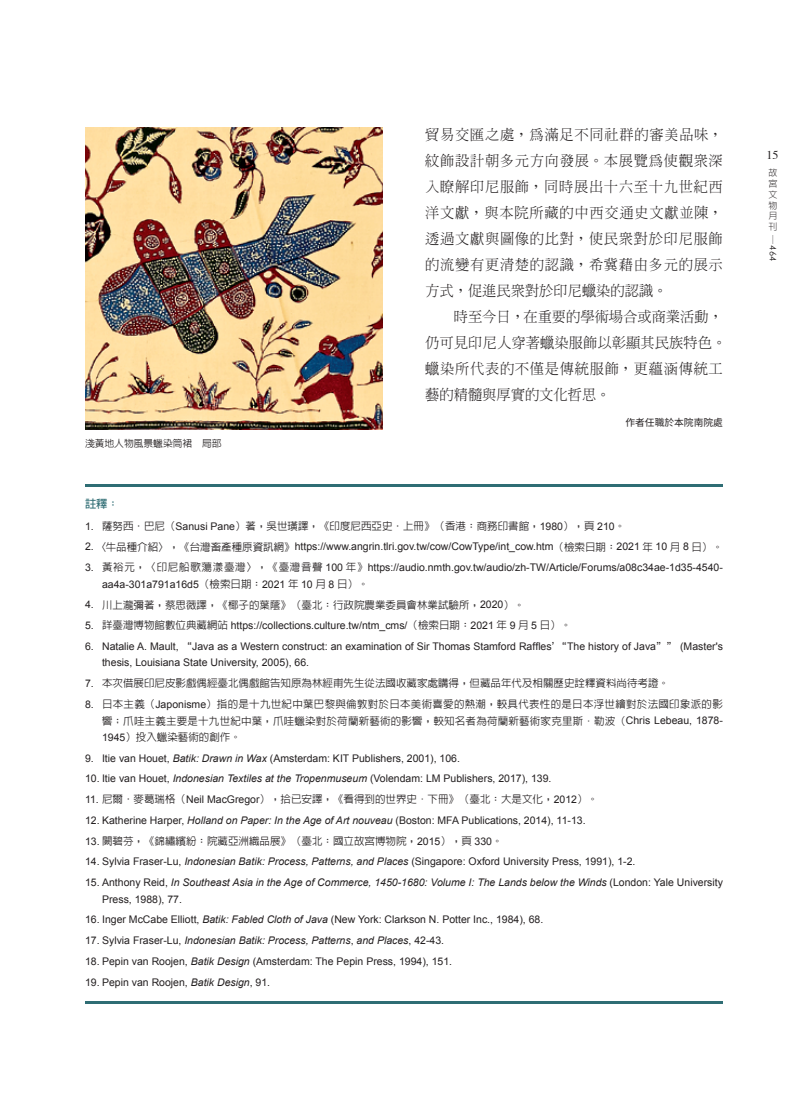
<style>
.page{position:relative;width:808px;height:1106px;background:#fff}
.page>*{position:absolute;margin:0;border:0;box-sizing:border-box;transform-origin:0 0}
.t1{font:300 14.25px/26px "AR Ming B5";letter-spacing:.05em;color:#231f20}
.t2{font:12px "Times";color:#231f20}
.t3{font:700 11.25px "AR Hei B5";color:#2f6d74}
.t4{font:10.5px/16.5px "Arial";color:#231f20}
.t5{font:500 10.5px/16.5px "AR Hei B5";color:#231f20;text-align:justify}
.t6{font:italic 10.5px/16.5px "Arial";color:#231f20}
.t7{font:500 9.75px "AR Hei B5";color:#231f20}
.t8{font:9.75px "Noto Sans CJ Ktc";color:#231f20}
.t9{font:300 9px/10.8px "AR Hei B5";color:#231f20;text-align:justify}
.t10{font:9px "Century Gothic";color:#231f20}
.s1{font-family:"Arial";font-weight:400}
.s2{font-family:"AR Hei B5";font-weight:500}
.s3{font-family:"Adobe Song Std";font-weight:300}
.s4{font-style:italic}
.s5{font-style:normal}
.s6{font-family:"AR Hei B5";font-weight:300}
</style>
<div class="page">
<img style="left:85px;top:128px;width:298px;height:301px">
<hr style="left:85px;top:484px;width:638px;height:3px;background:#2f6d74">
<hr style="left:85px;top:1000px;width:638px;height:3px;background:#2f6d74">
<p class="t7" style="left:85px;top:438px;width:138px">淺黃地人物風景蠟染筒裙　局部</p>
<p class="t1" style="left:425px;top:122px;width:303px">貿易交匯之處，為滿足不同社群的審美品味，紋飾設計朝多元方向發展。本展覽為使觀眾深入瞭解印尼服飾，同時展出十六至十九世紀西洋文獻，與本院所藏的中西交通史文獻並陳，透過文獻與圖像的比對，使民眾對於印尼服飾的流變有更清楚的認識，希冀藉由多元的展示方式，促進民眾對於印尼蠟染的認識。<br>　　時至今日，在重要的學術場合或商業活動，仍可見印尼人穿著蠟染服飾以彰顯其民族特色。蠟染所代表的不僅是傳統服飾，更蘊涵傳統工藝的精髓與厚實的文化哲思。</p>
<p class="t8" style="left:625px;top:417px;width:99px">作者任職於本院南院處</p>
<p class="t3" style="left:85px;top:498px;width:35px">註釋：</p>
<p class="t5" style="left:85px;top:517px;width:542px"><span class="s1">1.</span> 薩努西．巴尼（<span class="s1">Sanusi Pane</span>）著，吳世璜譯，《印度尼西亞史．上冊》（香港：商務印書館，<span class="s1">1980</span>），頁 <span class="s1">210</span>。</p>
<p class="t4" style="left:85px;top:538px;width:639px">2. <span class="s2">〈牛品種介紹〉，《台灣畜產種原資訊網》</span>https://www.angrin.tlri.gov.tw/cow/CowType/int_cow.htm<span class="s2">（檢索日期：</span>2021 <span class="s2">年</span> 10 <span class="s2">月</span> 8 <span class="s2">日）。</span></p>
<p class="t4" style="left:102px;top:559px;width:622px;text-indent:-17px">3. <span class="s2">黃裕元，〈印尼船歌蕩漾臺灣〉，《臺灣音聲</span> 100 <span class="s2">年》</span>https://audio.nmth.gov.tw/audio/zh-TW/Article/Forums/a08c34ae-1d35-4540- aa4a-301a791a16d5<span class="s2">（檢索日期：</span>2021 <span class="s2">年</span> 10 <span class="s2">月</span> 8 <span class="s2">日）。</span></p>
<p class="t5" style="left:85px;top:596px;width:441px"><span class="s1">4.</span> 川上瀧彌著，蔡思薇譯，《椰子的葉蔭》（臺北：行政院農業委員會林業試驗所，<span class="s1">2020</span>）。</p>
<p class="t4" style="left:85px;top:617px;width:488px">5. <span class="s2">詳臺灣博物館數位典藏網站</span> https://collections.culture.tw/ntm_cms/<span class="s2">（檢索日期：</span>2021 <span class="s2">年</span> 9 <span class="s2">月</span> 5 <span class="s2">日）。</span></p>
<p class="t4" style="left:102px;top:638px;width:622px;text-indent:-17px">6. Natalie A. Mault, <span class="s2">“</span>Java as a Western construct: an examination of Sir Thomas Stamford Raffles<span class="s2">’“</span>The history of Java<span class="s2">””</span> (Master's thesis, Louisiana State University, 2005), 66.</p>
<p class="t5" style="left:85px;top:675px;width:586px"><span class="s1">7.</span> 本次借展印尼皮影戲偶經臺北偶戲館告知原為林經甫先生從法國收藏家處購得，但藏品年代及相關歷史詮釋資料尚待考證。</p>
<p class="t5" style="left:102px;top:696px;width:622px;text-indent:-17px"><span class="s1">8.</span> 日本主義（<span class="s1">Japonisme</span>）指的是十九世紀中葉巴黎與倫敦對於日本美術喜愛的熱潮，較具代表性的是日本浮世繪對於法國印象派的影響；爪哇主義主要是十九世紀中葉，爪哇蠟染對於荷蘭新藝術的影響，較知名者為荷蘭新藝術家克里斯<span class="s3">・</span>勒波（<span class="s1">Chris Lebeau, 1878- 1945</span>）投入蠟染藝術的創作。</p>
<p class="t4" style="left:85px;top:750px;width:376px">9. Itie van Houet, <span class="s4">Batik: Drawn in Wax</span> (Amsterdam: KIT Publishers, 2001), 106.</p>
<p class="t4" style="left:85px;top:770px;width:468px">10. Itie van Houet, <span class="s4">Indonesian Textiles at the Tropenmuseum</span> (Volendam: LM Publishers, 2017), 139.</p>
<p class="t5" style="left:85px;top:791px;width:514px"><span class="s1">11.</span> 尼爾．麥葛瑞格（<span class="s1">Neil MacGregor</span>），拾已安譯，《看得到的世界史<span class="s3">・</span>下冊》（臺北：大是文化，<span class="s1">2012</span>）。</p>
<p class="t4" style="left:85px;top:812px;width:502px">12. Katherine Harper, <span class="s4">Holland on Paper: In the Age of Art nouveau</span> (Boston: MFA Publications, 2014), 11-13.</p>
<p class="t5" style="left:85px;top:832px;width:419px"><span class="s1">13.</span> 闕碧芬，《錦繡繽紛：院藏亞洲織品展》（臺北：國立故宮博物院，<span class="s1">2015</span>），頁 <span class="s1">330</span>。</p>
<p class="t4" style="left:85px;top:853px;width:552px">14. Sylvia Fraser-Lu, <span class="s4">Indonesian Batik: Process, Patterns, and Places</span> (Singapore: Oxford University Press, 1991), 1-2.</p>
<p class="t6" style="left:102px;top:874px;width:622px;text-indent:-17px"><span class="s5">15. Anthony Reid,</span> In Southeast Asia in the Age of Commerce, 1450-1680: Volume I: The Lands below the Winds <span class="s5">(London: Yale University<br>Press, 1988), 77.</span></p>
<p class="t4" style="left:85px;top:911px;width:460px">16. Inger McCabe Elliott, <span class="s4">Batik: Fabled Cloth of Java</span> (New York: Clarkson N. Potter Inc., 1984), 68.</p>
<p class="t6" style="left:85px;top:932px;width:361px"><span class="s5">17. Sylvia Fraser-Lu,</span> Indonesian Batik: Process, Patterns<span class="s5">,</span> and Places<span class="s5">, 42-43.</span></p>
<p class="t4" style="left:85px;top:953px;width:368px">18. Pepin van Roojen, <span class="s4">Batik Design</span> (Amsterdam: The Pepin Press, 1994), 151.</p>
<p class="t4" style="left:85px;top:974px;width:187px">19. Pepin van Roojen, <span class="s4">Batik Design</span>, 91.</p>
<p class="t2" style="left:766px;top:144px;width:14px">15</p>
<p class="t9" style="left:768px;top:167px;width:10px">故宮文物月刊</p>
<p class="t10" style="left:778px;top:234px;width:28px;rotate:90deg"><span class="s6">─</span> 464</p>
</div>
